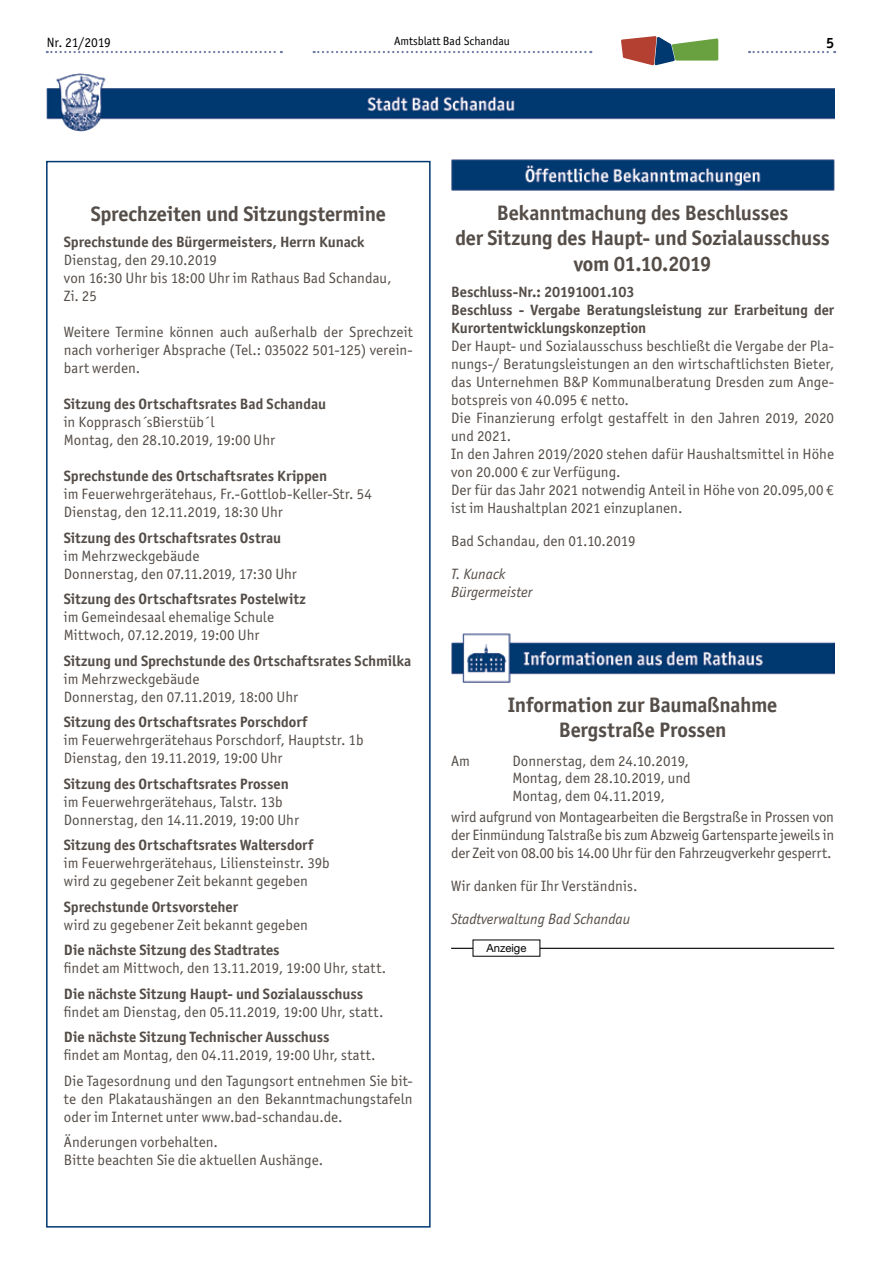
<style>
.page{position:relative;width:881px;height:1263px;background:#fff}
.page>*{position:absolute;margin:0;border:0;box-sizing:border-box;transform-origin:0 0}
.t1{font:700 21px/25.2px "Officina San ITC";letter-spacing:-.01em;color:#544d48;text-align:center}
.t2{font:15px/18px "Officina San ITC";letter-spacing:.005em;color:#544d48}
.t3{font:700 15px/18px "Officina San ITC";color:#544d48}
.t4{font:italic 15px/18px "Officina San ITC";color:#544d48}
.t5{font:700 15px "Officina San ITC";color:#000}
.t6{font:13.5px "Officina San ITC";letter-spacing:-.015em;color:#000}
.t7{font:12px "Officina San ITC";color:#000}
.t8{font:11.25px "Helvetica Neue LT";color:#000}
</style>
<div class="page">
<svg style="left:313px;top:51px;width:278px;height:2px"></svg>
<svg style="left:47px;top:51px;width:235px;height:2px"></svg>
<svg style="left:748px;top:51px;width:86px;height:2px"></svg>
<svg style="left:621px;top:36px;width:97px;height:29px"></svg>
<img style="left:47px;top:73px;width:786px;height:59px">
<div style="left:46px;top:161px;width:384px;height:1066px;border:2px solid #003870"></div>
<img style="left:451px;top:159px;width:382px;height:32px">
<img style="left:451px;top:633px;width:382px;height:49px">
<hr style="left:451px;top:948px;width:382px;height:1px;background:#000">
<div style="left:473px;top:940px;width:66px;height:16px;background:#fff"></div>
<p class="t6" style="left:47px;top:34px;width:65px">Nr. 21/2019</p>
<p class="t7" style="left:394px;top:34px;width:117px">Amtsblatt Bad Schandau</p>
<p class="t5" style="left:825px;top:34px;width:10px">5</p>
<h1 class="t1" style="left:91px;top:201px;width:296px">Sprechzeiten und Sitzungstermine</h1>
<p class="t3" style="left:64px;top:233px;width:302px">Sprechstunde des Bürgermeisters, Herrn Kunack</p>
<p class="t2" style="left:64px;top:251px;width:329px">Dienstag, den 29.10.2019<br>von 16:30 Uhr bis 18:00 Uhr im Rathaus Bad Schandau,<br>Zi. 25</p>
<p class="t2" style="left:64px;top:323px;width:350px;text-align:justify">Weitere Termine können auch außerhalb der Sprechzeit nach vorheriger Absprache (Tel.: 035022 501-125) verein&shy;bart werden.</p>
<p class="t3" style="left:64px;top:395px;width:264px">Sitzung des Ortschaftsrates Bad Schandau</p>
<p class="t2" style="left:64px;top:413px;width:213px">in Kopprasch´sBierstüb´l<br>Montag, den 28.10.2019, 19:00 Uhr</p>
<p class="t3" style="left:64px;top:467px;width:265px">Sprechstunde des Ortschaftsrates Krippen</p>
<p class="t2" style="left:64px;top:485px;width:309px">im Feuerwehrgerätehaus, Fr.-Gottlob-Keller-Str. 54<br>Dienstag, den 12.11.2019, 18:30 Uhr</p>
<p class="t3" style="left:64px;top:528px;width:219px">Sitzung des Ortschaftsrates Ostrau</p>
<p class="t2" style="left:64px;top:546px;width:234px">im Mehrzweckgebäude<br>Donnerstag, den 07.11.2019, 17:30 Uhr</p>
<p class="t3" style="left:64px;top:590px;width:243px">Sitzung des Ortschaftsrates Postelwitz</p>
<p class="t2" style="left:64px;top:608px;width:211px">im Gemeindesaal ehemalige Schule<br>Mittwoch, 07.12.2019, 19:00 Uhr</p>
<p class="t3" style="left:64px;top:651px;width:349px">Sitzung und Sprechstunde des Ortschaftsrates Schmilka</p>
<p class="t2" style="left:64px;top:669px;width:236px">im Mehrzweckgebäude<br>Donnerstag, den 07.11.2019, 18:00 Uhr</p>
<p class="t3" style="left:64px;top:713px;width:245px">Sitzung des Ortschaftsrates Porschdorf</p>
<p class="t2" style="left:64px;top:731px;width:301px">im Feuerwehrgerätehaus Porschdorf, Hauptstr. 1b<br>Dienstag, den 19.11.2019, 19:00 Uhr</p>
<p class="t3" style="left:64px;top:774px;width:226px">Sitzung des Ortschaftsrates Prossen</p>
<p class="t2" style="left:64px;top:792px;width:236px">im Feuerwehrgerätehaus, Talstr. 13b<br>Donnerstag, den 14.11.2019, 19:00 Uhr</p>
<p class="t3" style="left:64px;top:836px;width:251px">Sitzung des Ortschaftsrates Waltersdorf</p>
<p class="t2" style="left:64px;top:854px;width:267px">im Feuerwehrgerätehaus, Liliensteinstr. 39b wird zu gegebener Zeit bekannt gegeben</p>
<p class="t3" style="left:64px;top:897px;width:176px">Sprechstunde Ortsvorsteher</p>
<p class="t2" style="left:64px;top:915px;width:245px">wird zu gegebener Zeit bekannt gegeben</p>
<p class="t3" style="left:64px;top:941px;width:217px">Die nächste Sitzung des Stadtrates</p>
<p class="t2" style="left:64px;top:959px;width:324px">findet am Mittwoch, den 13.11.2019, 19:00 Uhr, statt.</p>
<p class="t3" style="left:64px;top:984px;width:301px">Die nächste Sitzung Haupt- und Sozialausschuss</p>
<p class="t2" style="left:64px;top:1002px;width:321px">findet am Dienstag, den 05.11.2019, 19:00 Uhr, statt.</p>
<p class="t3" style="left:64px;top:1028px;width:267px">Die nächste Sitzung Technischer Ausschuss</p>
<p class="t2" style="left:64px;top:1042px;width:350px;line-height:25.5px">findet am Montag, den 04.11.2019, 19:00 Uhr, statt.<br>Die Tagesordnung und den Tagungsort entnehmen Sie bit-</p>
<p class="t2" style="left:64px;top:1089px;width:350px">te den Plakataushängen an den Bekanntmachungstafeln oder im Internet unter www.bad-schandau.de.</p>
<p class="t2" style="left:64px;top:1133px;width:261px">Änderungen vorbehalten.<br>Bitte beachten Sie die aktuellen Aushänge.</p>
<h1 class="t1" style="left:455px;top:200px;width:376px">Bekanntmachung des Beschlusses<br>der Sitzung des Haupt- und Sozialausschuss vom 01.10.2019</h1>
<p class="t3" style="left:451px;top:283px;width:384px">Beschluss-Nr.: 20191001.103<br>Beschluss - Vergabe Beratungsleistung zur Erarbeitung der<br>Kurortentwicklungskonzeption</p>
<p class="t2" style="left:451px;top:337px;width:384px">Der Haupt- und Sozialausschuss beschließt die Vergabe der Pla&shy;nungs-/ Beratungsleistungen an den wirtschaftlichsten Bieter, das Unternehmen B&amp;P Kommunalberatung Dresden zum Ange&shy;botspreis von 40.095 € netto.<br>Die Finanzierung erfolgt gestaffelt in den Jahren 2019, 2020 und 2021.<br>In den Jahren 2019/2020 stehen dafür Haushaltsmittel in Höhe von 20.000 € zur Verfügung.<br>Der für das Jahr 2021 notwendig Anteil in Höhe von 20.095,00 € ist im Haushaltplan 2021 einzuplanen.</p>
<p class="t2" style="left:451px;top:532px;width:186px">Bad Schandau, den 01.10.2019</p>
<p class="t4" style="left:451px;top:565px;width:83px">T. Kunack<br>Bürgermeister</p>
<h1 class="t1" style="left:507px;top:692px;width:271px">Information zur Baumaßnahme<br>Bergstraße Prossen</h1>
<p class="t2" style="left:451px;top:752px;width:21px">Am</p>
<p class="t2" style="left:512px;top:752px;width:180px;line-height:17.5px;text-align:justify">Donnerstag, dem 24.10.2019, Montag, dem 28.10.2019, und Montag, dem 04.11.2019,</p>
<p class="t2" style="left:451px;top:808px;width:384px;text-align:justify">wird aufgrund von Montagearbeiten die Bergstraße in Prossen von der Einmündung Talstraße bis zum Abzweig Gartensparte jeweils in der Zeit von 08.00 bis 14.00 Uhr für den Fahrzeugverkehr gesperrt.</p>
<p class="t2" style="left:451px;top:877px;width:188px">Wir danken für Ihr Verständnis.</p>
<p class="t4" style="left:451px;top:910px;width:181px">Stadtverwaltung Bad Schandau</p>
<p class="t8" style="left:486px;top:941px;width:41px">Anzeige</p>
</div>
